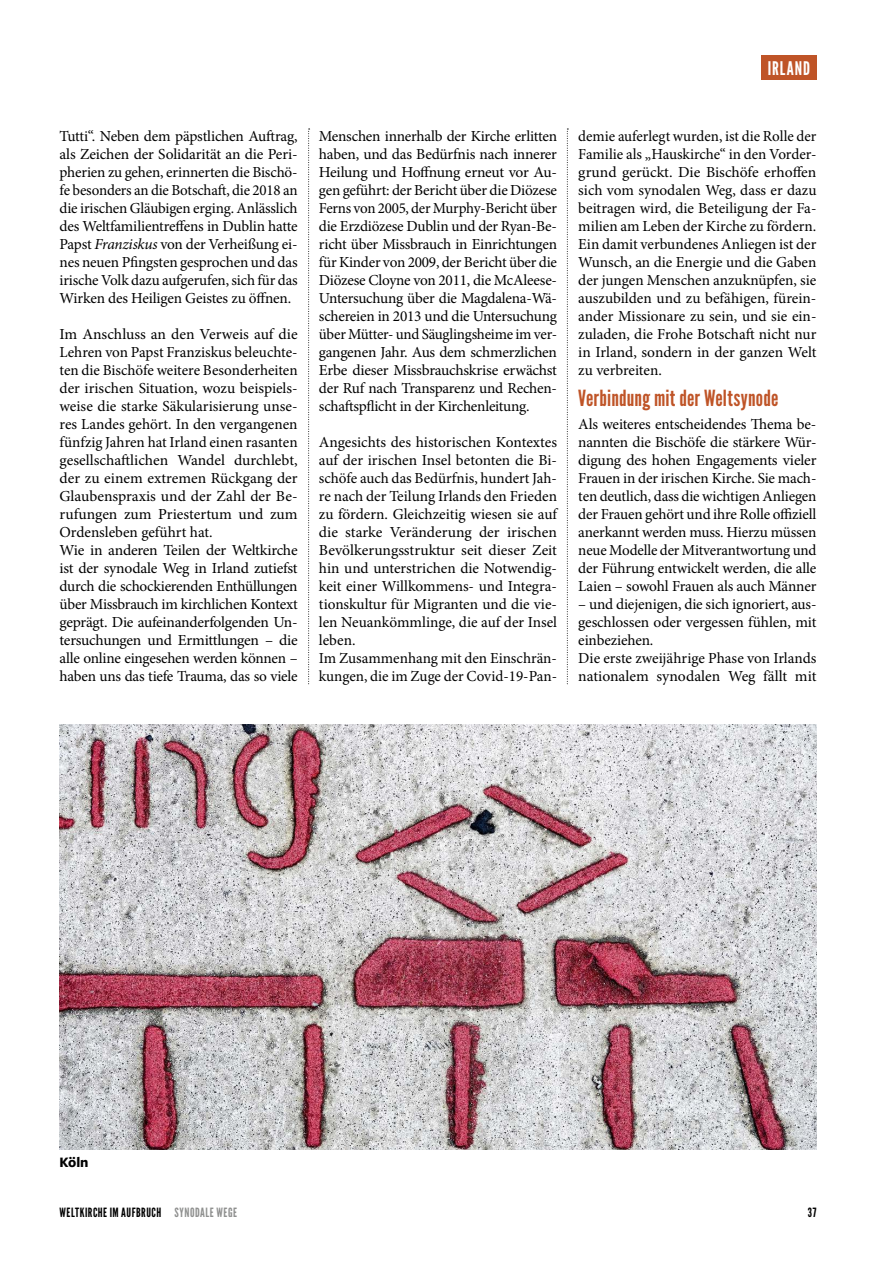
<style>
.page{position:relative;width:893px;height:1263px;background:#fff}
.page>*{position:absolute;margin:0;border:0;box-sizing:border-box;transform-origin:0 0}
.t1{font:22.2px "League Gothic";letter-spacing:.005em;color:#bf5427}
.t2{font:18.75px "League Gothic";letter-spacing:.055em;color:#fff}
.t3{font:15.3px/18px "Minion Pro";letter-spacing:-.005em;color:#000;text-align:justify}
.t4{font:700 15px "Freight Sans Pro";color:#000}
.t5{font:12.75px "League Gothic";letter-spacing:.04em;color:#000}
.s1{font-style:italic}
.s2{color:#8f908f}
</style>
<div class="page">
<svg style="left:308px;top:129px;width:2px;height:556px"></svg>
<svg style="left:567px;top:129px;width:1px;height:556px"></svg>
<div style="left:761px;top:55px;width:55px;height:25px;background:#bf5427"></div>
<img style="left:60px;top:724px;width:756px;height:425px">
<p class="t2" style="left:768px;top:57px;width:44px">IRLAND</p>
<p class="t3" style="left:60px;top:127px;width:240px">Tutti“. Neben dem päpstlichen Auftrag, als Zeichen der Solidarität an die Peri&shy;pherien zu gehen, erinnerten die Bischö&shy;fe besonders an die Botschaft, die 2018 an die irischen Gläubigen erging. Anlässlich des Weltfamilientreffens in Dublin hatte Papst <span class="s1">Franziskus</span> von der Verheißung ei&shy;nes neuen Pfingsten gesprochen und das irische Volk dazu aufgerufen, sich für das Wirken des Heiligen Geistes zu öffnen.</p>
<p class="t3" style="left:60px;top:325px;width:240px;text-align:left">Im Anschluss an den Verweis auf die Lehren von Papst Franziskus beleuchte&shy;ten die Bischöfe weitere Besonderheiten der irischen Situation, wozu beispiels&shy;weise die starke Säkularisierung unse&shy;res Landes gehört. In den vergangenen fünfzig Jahren hat Irland einen rasanten gesellschaftlichen Wandel durchlebt, der zu einem extremen Rückgang der Glaubenspraxis und der Zahl der Be&shy;rufungen zum Priestertum und zum Ordensleben geführt hat.<br>Wie in anderen Teilen der Weltkirche ist der synodale Weg in Irland zutiefst durch die schockierenden Enthüllungen über Missbrauch im kirchlichen Kontext geprägt. Die aufeinanderfolgenden Un&shy;tersuchungen und Ermittlungen – die alle online eingesehen werden können – haben uns das tiefe Trauma, das so viele</p>
<p class="t3" style="left:319px;top:127px;width:240px">Menschen innerhalb der Kirche erlitten haben, und das Bedürfnis nach innerer Heilung und Hoffnung erneut vor Au&shy;gen geführt: der Bericht über die Diözese Ferns von 2005, der Murphy-Bericht über die Erzdiözese Dublin und der Ryan-Be&shy;richt über Missbrauch in Einrichtungen für Kinder von 2009, der Bericht über die Diözese Cloyne von 2011, die McAleese-Untersuchung über die Magdalena-Wä&shy;schereien in 2013 und die Untersuchung über Mütter- und Säuglingsheime im ver&shy;gangenen Jahr. Aus dem schmerzlichen Erbe dieser Missbrauchskrise erwächst der Ruf nach Transparenz und Rechen&shy;schaftspflicht in der Kirchenleitung.</p>
<p class="t3" style="left:319px;top:433px;width:240px;text-align:left">Angesichts des historischen Kontextes auf der irischen Insel betonten die Bi&shy;schöfe auch das Bedürfnis, hundert Jah&shy;re nach der Teilung Irlands den Frieden zu fördern. Gleichzeitig wiesen sie auf die starke Veränderung der irischen Bevölkerungsstruktur seit dieser Zeit hin und unterstrichen die Notwendig&shy;keit einer Willkommens- und Integra&shy;tionskultur für Migranten und die vie&shy;len Neuankömmlinge, die auf der Insel leben.<br>Im Zusammenhang mit den Einschrän&shy;kungen, die im Zuge der Covid-19-Pan-</p>
<p class="t3" style="left:578px;top:127px;width:240px">demie auferlegt wurden, ist die Rolle der Familie als „Hauskirche“ in den Vorder&shy;grund gerückt. Die Bischöfe erhoffen sich vom synodalen Weg, dass er dazu beitragen wird, die Beteiligung der Fa&shy;milien am Leben der Kirche zu fördern.<br>Ein damit verbundenes Anliegen ist der Wunsch, an die Energie und die Gaben der jungen Menschen anzuknüpfen, sie auszubilden und zu befähigen, fürein&shy;ander Missionare zu sein, und sie ein&shy;zuladen, die Frohe Botschaft nicht nur in Irland, sondern in der ganzen Welt zu verbreiten.</p>
<h1 class="t1" style="left:578px;top:385px;width:202px">Verbindung mit der Weltsynode</h1>
<p class="t3" style="left:578px;top:415px;width:240px">Als weiteres entscheidendes Thema be&shy;nannten die Bischöfe die stärkere Wür&shy;digung des hohen Engagements vieler Frauen in der irischen Kirche. Sie mach&shy;ten deutlich, dass die wichtigen Anliegen der Frauen gehört und ihre Rolle offiziell anerkannt werden muss. Hierzu müssen neue Modelle der Mitverantwortung und der Führung entwickelt werden, die alle Laien – sowohl Frauen als auch Männer</p>
<p class="t3" style="left:578px;top:595px;width:240px;text-align:left">– und diejenigen, die sich ignoriert, aus&shy;geschlossen oder vergessen fühlen, mit einbeziehen.<br>Die erste zweijährige Phase von Irlands nationalem synodalen Weg fällt mit</p>
<p class="t4" style="left:60px;top:1152px;width:30px">Köln</p>
<p class="t5" style="left:60px;top:1205px;width:179px">WELTKIRCHE IM AUFBRUCH <span class="s2">SYNODALE WEGE</span></p>
<p class="t5" style="left:808px;top:1205px;width:10px">37</p>
</div>
